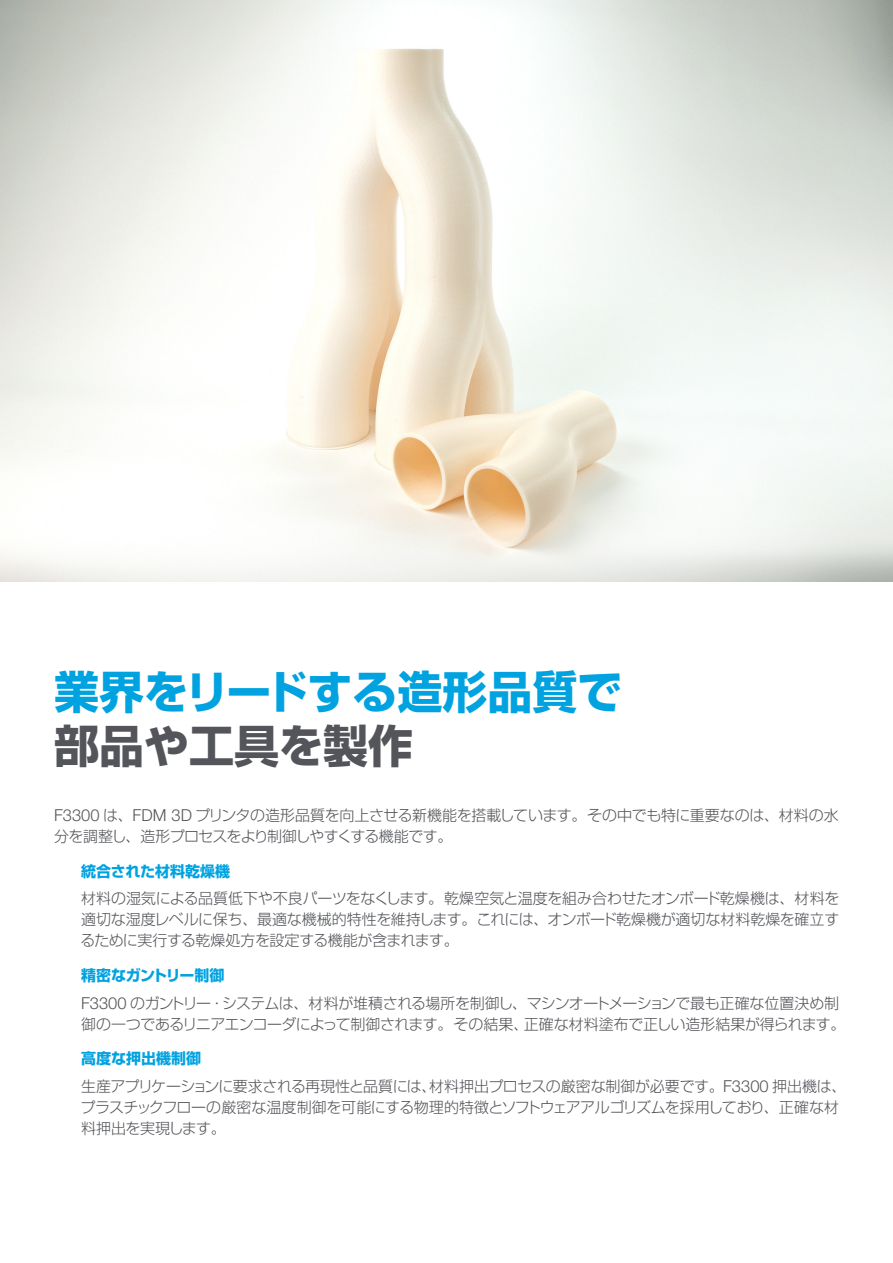
<style>
.page{position:relative;width:893px;height:1263px;background:#fff}
.page>*{position:absolute;margin:0;border:0;box-sizing:border-box;transform-origin:0 0}
.Page_Title{font:700 45px/54px "Shin Go Pro";color:#00a2e0}
.Para{font:300 15px/21px "Shin Go Pro";letter-spacing:-.03em;color:#54555a}
.Para_header{font:700 15px "Shin Go Pro";color:#00a2e0}
.Para_header-2{font:700 15px "Shin Go Pro";letter-spacing:-.02em;color:#00a2e0}
.s1{color:#54555a}
.s2{font-family:"Helvetica Neue LT Std";font-size:16.5px}
</style>
<div class="page">
<img style="left:0;top:0;width:893px;height:582px">
<p class="Page_Title" style="left:54px;top:661px;width:570px">業界をリードする造形品質で<span class="s1">部品や工具を製作</span></p>
<p class="Para" style="left:54px;top:803px;width:786px"><span class="s2">F3300</span> は、<span class="s2">FDM 3D</span> プリンタの造形品質を向上させる新機能を搭載しています。その中でも特に重要なのは、材料の水分を調整し、造形プロセスをより制御しやすくする機能です。</p>
<p class="Para_header" style="left:81px;top:859px;width:151px">統合された材料乾燥機</p>
<p class="Para" style="left:80px;top:886px;width:760px;text-align:justify">材料の湿気による品質低下や不良パーツをなくします。乾燥空気と温度を組み合わせたオンボード乾燥機は、材料を適切な湿度レベルに保ち、最適な機械的特性を維持します。これには、オンボード乾燥機が適切な材料乾燥を確立するために実行する乾燥処方を設定する機能が含まれます。</p>
<p class="Para_header-2" style="left:81px;top:963px;width:145px">精密なガントリー制御</p>
<p class="Para" style="left:81px;top:991px;width:766px"><span class="s2">F3300</span> のガントリー・システムは、材料が堆積される場所を制御し、マシンオートメーションで最も正確な位置決め制御の一つであるリニアエンコーダによって制御されます。その結果、正確な材料塗布で正しい造形結果が得られます。</p>
<p class="Para_header" style="left:81px;top:1046px;width:121px">高度な押出機制御</p>
<p class="Para" style="left:80px;top:1074px;width:768px">生産アプリケーションに要求される再現性と品質には、材料押出プロセスの厳密な制御が必要です。<span class="s2">F3300</span> 押出機は、プラスチックフローの厳密な温度制御を可能にする物理的特徴とソフトウェアアルゴリズムを採用しており、正確な材料押出を実現します。</p>
</div>
